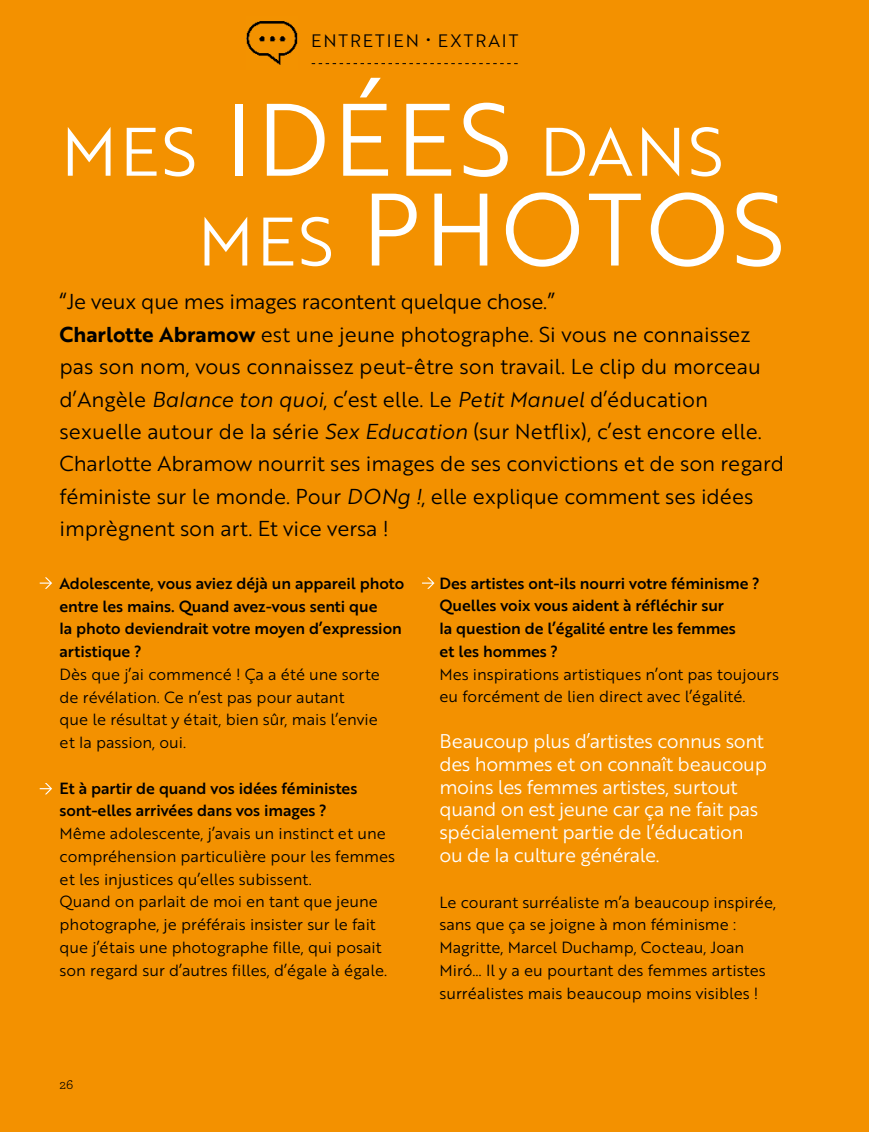
<style>
.page{position:relative;width:869px;height:1132px;background:#fff}
.page>*{position:absolute;margin:0;border:0;box-sizing:border-box;transform-origin:0 0}
.t1{font:99.75px "Brother 1816 Book";letter-spacing:.04em;color:#fff}
.t2{font:66.5px "Brother 1816 Book";letter-spacing:.04em;color:#fff}
.t3{font:21px/32.4px "Brother 1816 Book";color:#000}
.t4{font:19.25px/22.8px "Brother 1816 Book";letter-spacing:-.02em;color:#fff}
.t5{font:17.5px "Brother 1816 Book";letter-spacing:.11em;color:#000}
.t6{font:15.75px/22.8px "Brother 1816 Book";color:#000}
.t7{font:15.75px/22.8px "Brother 1816 Medium";letter-spacing:-.005em;color:#000}
.t8{font:14px "Archer";color:#000}
.s1{font-size:99.75px}
.s2{font-size:66.5px}
.s3{font-family:"Brother 1816 Bold"}
.s4{font-family:"Brother 1816 Book Italic"}
</style>
<div class="page">
<div style="left:0;top:0;width:868px;height:1131px;background:#f39100"></div>
<img style="left:246px;top:21px;width:52px;height:44px">
<svg style="left:311px;top:63px;width:206px;height:1px"></svg>
<svg style="left:422px;top:577px;width:12px;height:11px"></svg>
<svg style="left:40px;top:577px;width:12px;height:11px"></svg>
<svg style="left:40px;top:783px;width:12px;height:11px"></svg>
<p class="t5" style="left:311px;top:28px;width:209px">ENTRETIEN • EXTRAIT</p>
<h2 class="t2" style="left:61px;top:103px;width:663px">MES <span class="s1">IDÉES</span> DANS</h2>
<h1 class="t1" style="left:198px;top:156px;width:588px"><span class="s2">MES</span> PHOTOS</h1>
<p class="t3" style="left:60px;top:284px;width:725px">“Je veux que mes images racontent quelque chose.”<br><span class="s3">Charlotte Abramow</span> est une jeune photographe. Si vous ne connaissez pas son nom, vous connaissez peut-être son travail. Le clip du morceau d’Angèle <span class="s4">Balance ton quoi</span>, c’est elle. Le <span class="s4">Petit Manuel</span> d’éducation sexuelle autour de la série <span class="s4">Sex Education</span> (sur Netflix), c’est encore elle.<br>Charlotte Abramow nourrit ses images de ses convictions et de son regard féministe sur le monde. Pour <span class="s4">DONg !</span>, elle explique comment ses idées imprègnent son art. Et vice versa !</p>
<p class="t7" style="left:60px;top:571px;width:346px">Adolescente, vous aviez déjà un appareil photo entre les mains. Quand avez-vous senti que<br>la photo deviendrait votre moyen d’expression artistique ?</p>
<p class="t6" style="left:60px;top:662px;width:321px">Dès que j’ai commencé ! Ça a été une sorte de révélation. Ce n’est pas pour autant<br>que le résultat y était, bien sûr, mais l’envie et la passion, oui.</p>
<p class="t7" style="left:60px;top:775px;width:299px">Et à partir de quand vos idées féministes sont-elles arrivées dans vos images ?</p>
<p class="t6" style="left:60px;top:821px;width:337px">Même adolescente, j’avais un instinct et une compréhension particulière pour les femmes et les injustices qu’elles subissent.<br>Quand on parlait de moi en tant que jeune photographe, je préférais insister sur le fait que j’étais une photographe fille, qui posait son regard sur d’autres filles, d’égale à égale.</p>
<p class="t8" style="left:60px;top:1073px;width:15px">26</p>
<p class="t7" style="left:439px;top:571px;width:321px">Des artistes ont-ils nourri votre féminisme ?<br>Quelles voix vous aident à réfléchir sur<br>la question de l’égalité entre les femmes<br>et les hommes ?</p>
<p class="t6" style="left:439px;top:661px;width:341px">Mes inspirations artistiques n’ont pas toujours eu forcément de lien direct avec l’égalité.</p>
<p class="t4" style="left:439px;top:728px;width:329px">Beaucoup plus d’artistes connus sont des hommes et on connaît beaucoup moins les femmes artistes, surtout quand on est jeune car ça ne fait pas spécialement partie de l’éducation ou de la culture générale.</p>
<p class="t6" style="left:439px;top:889px;width:338px">Le courant surréaliste m’a beaucoup inspirée, sans que ça se joigne à mon féminisme :<br>Magritte, Marcel Duchamp, Cocteau, Joan Miró… Il y a eu pourtant des femmes artistes surréalistes mais beaucoup moins visibles !</p>
</div>
